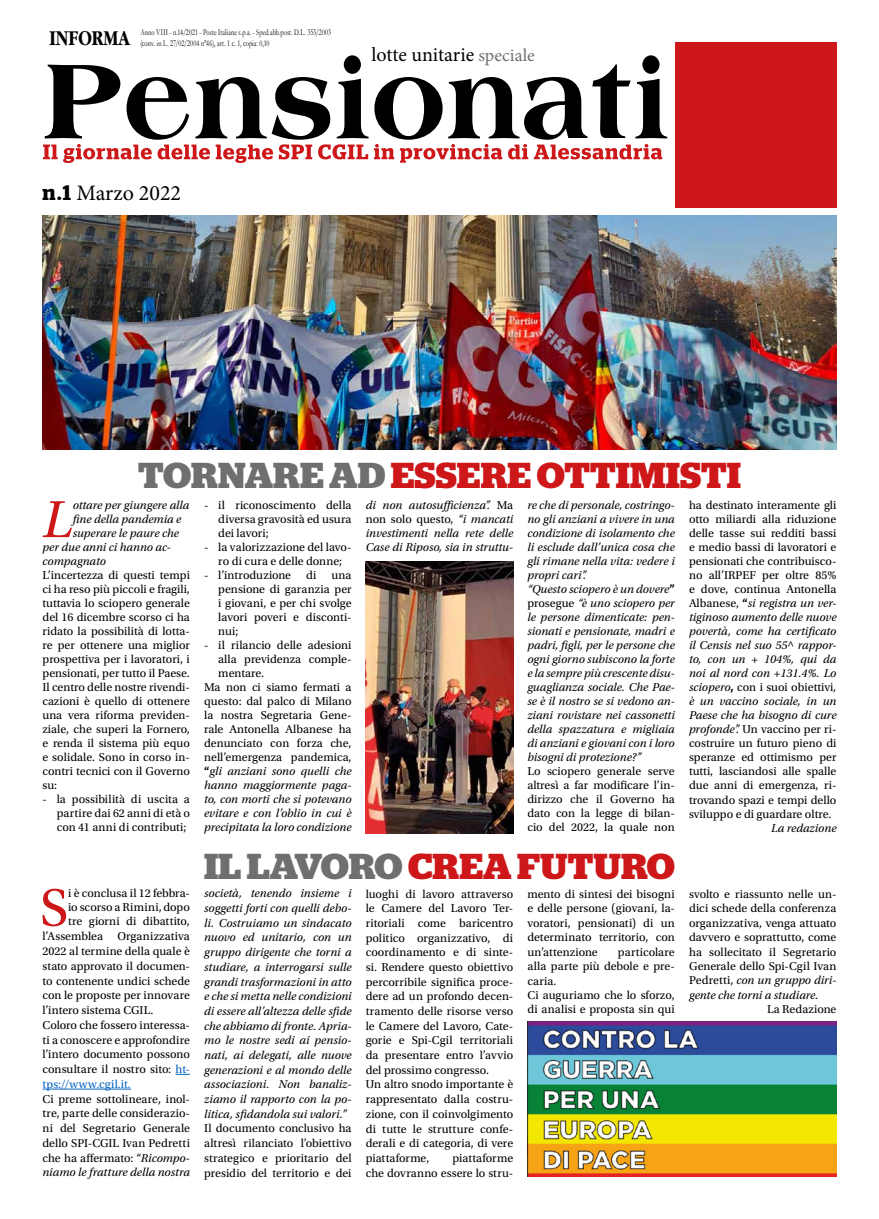
<style>
.page{position:relative;width:879px;height:1219px;background:#fff}
.page>*{position:absolute;margin:0;border:0;box-sizing:border-box;transform-origin:0 0}
.t1{font:54.9px "Utopia Std";color:#cd1719}
.t2{font:italic 54.8px "Utopia Std";color:#cd1719}
.t3{font:700 36px "Stag";letter-spacing:.005em;color:#cd1719;scale:1.05 1}
.t4{font:22px "Minion Pro";color:#000}
.t5{font:700 22px "Garamond";color:#000;scale:.8 1}
.t6{font:20px "Minion Pro";color:#000}
.t7{font:12px/14px "Utopia Std";color:#000;text-align:justify}
.t8{font:italic 12px/14px "Utopia Std";color:#000;text-align:justify}
.t9{font:12px "Utopia Std";letter-spacing:.025em;color:#0563c1}
.t10{font:9px/10.8px "Garamond";letter-spacing:.01em;color:#000;scale:.7 1}
.s1{font-size:18px;color:#706f6f}
.s2{font-family:"Stag";font-weight:600;font-size:21px}
.s3{color:#706f6f}
.s4{color:#0563c1}
.s5{font-style:italic}
.s6{font-weight:700;font-style:normal}
.s7{font-style:normal}
.s8{font-weight:700}
</style>
<div class="page">
<img style="left:366px;top:561px;width:147px;height:272px">
<svg style="left:176px;top:1074px;width:14px;height:1px"></svg>
<hr style="left:43px;top:1089px;width:88px;height:1px;background:#0563c1">
<div style="left:675px;top:43px;width:161px;height:165px;background:#cd1719"></div>
<svg style="left:45px;top:55px;width:622px;height:85px"></svg>
<svg style="left:43px;top:144px;width:619px;height:19px"></svg>
<img style="left:527px;top:1022px;width:309px;height:154px">
<img style="left:43px;top:215px;width:793px;height:234px">
<h3 class="t5" style="left:50px;top:27px;width:102px">INFORMA</h3>
<p class="t10" style="left:140px;top:27px;width:274px">Anno VIII - n.14/2021 - Poste Italiane s.p.a. - Sped.abb.post. D.L. 353/2003 (conv. in L. 27/02/2004 n°46), art. 1 c. 1, copia: 0,10</p>
<h3 class="t6" style="left:371px;top:42px;width:165px">lotte unitarie <span class="s1">speciale</span></h3>
<h3 class="t4" style="left:43px;top:178px;width:140px"><span class="s2">n.1</span> Marzo 2022</h3>
<h3 class="t3" style="left:138px;top:454px;width:576px"><span class="s3">TORNARE AD</span> ESSERE OTTIMISTI</h3>
<h2 class="t2" style="left:42px;top:489px;width:32px">L</h2>
<p class="t8" style="left:73px;top:498px;width:118px">ottare per giungere alla</p>
<p class="t8" style="left:73px;top:512px;width:110px">fine della pandemia e</p>
<p class="t8" style="left:73px;top:526px;width:108px">superare le paure che</p>
<p class="t8" style="left:43px;top:540px;width:130px">per due anni ci hanno ac-</p>
<p class="t8" style="left:43px;top:554px;width:65px">compagnato</p>
<p class="t7" style="left:43px;top:568px;width:149px">L’incertezza di questi tempi ci ha reso più piccoli e fragili, tuttavia lo sciopero generale del 16 dicembre scorso ci ha ridato la possibilità di lotta&shy;re per ottenere una miglior prospettiva per i lavoratori, i pensionati, per tutto il Paese.<br>Il centro delle nostre rivendi&shy;cazioni è quello di ottenere una vera riforma previden&shy;ziale, che superi la Fornero, e renda il sistema più equo e solidale. Sono in corso in&shy;contri tecnici con il Governo su:</p>
<p class="t7" style="left:57px;top:792px;width:135px;text-indent:-14px">- la possibilità di uscita a partire dai 62 anni di età o con 41 anni di contributi;</p>
<h1 class="t1" style="left:40px;top:878px;width:30px">S</h1>
<p class="t7" style="left:68px;top:887px;width:123px">i è conclusa il 12 febbra-</p>
<p class="t7" style="left:68px;top:901px;width:123px">io scorso a Rimini, dopo</p>
<p class="t7" style="left:68px;top:915px;width:123px">tre giorni di dibattito,</p>
<p class="t7" style="left:43px;top:929px;width:149px">l’Assemblea Organizzativa</p>
<p class="t7" style="left:43px;top:944px;width:149px">2022 al termine della quale è</p>
<p class="t7" style="left:43px;top:959px;width:149px">stato approvato il documen-</p>
<p class="t7" style="left:43px;top:974px;width:149px">to contenente undici schede</p>
<p class="t7" style="left:43px;top:989px;width:149px">con le proposte per innovare</p>
<p class="t7" style="left:43px;top:1003px;width:113px">l’intero sistema CGIL.</p>
<p class="t7" style="left:43px;top:1018px;width:149px">Coloro che fossero interessa-</p>
<p class="t7" style="left:43px;top:1033px;width:149px">ti a conoscere e approfondire</p>
<p class="t7" style="left:43px;top:1048px;width:149px">l’intero documento possono</p>
<p class="t7" style="left:43px;top:1062px;width:149px">consultare il nostro sito: <span class="s4">ht-</span></p>
<p class="t9" style="left:43px;top:1077px;width:90px">tps://www.cgil.it.</p>
<p class="t7" style="left:43px;top:1091px;width:149px;line-height:14.8px">Ci preme sottolineare, inol&shy;tre, parte delle considerazio&shy;ni del Segretario Generale dello SPI-CGIL Ivan Pedretti che ha affermato: “<span class="s5">Ricompo&shy;niamo le fratture della nostra</span></p>
<p class="t7" style="left:218px;top:498px;width:135px;text-indent:-14px">- il riconoscimento della diversa gravosità ed usura dei lavori;</p>
<p class="t7" style="left:204px;top:540px;width:149px;text-align:center">- la valorizzazione del lavo&shy;ro di cura e delle donne;</p>
<p class="t7" style="left:218px;top:568px;width:135px;text-indent:-14px">- l’introduzione di una pensione di garanzia per i giovani, e per chi svolge lavori poveri e disconti&shy;nui;</p>
<p class="t7" style="left:204px;top:639px;width:149px">- il rilancio delle adesioni</p>
<p class="t7" style="left:218px;top:653px;width:135px">alla previdenza comple-</p>
<p class="t7" style="left:218px;top:667px;width:47px">mentare.</p>
<p class="t7" style="left:204px;top:681px;width:149px">Ma non ci siamo fermati a</p>
<p class="t7" style="left:204px;top:695px;width:149px">questo: dal palco di Milano</p>
<p class="t7" style="left:204px;top:709px;width:149px">la nostra Segretaria Gene-</p>
<p class="t7" style="left:204px;top:723px;width:149px">rale Antonella Albanese ha</p>
<p class="t7" style="left:204px;top:737px;width:149px">denunciato con forza che,</p>
<p class="t7" style="left:204px;top:751px;width:149px">nell’emergenza pandemica,</p>
<p class="t8" style="left:204px;top:765px;width:149px"><span class="s6">“</span>gli anziani sono quelli che</p>
<p class="t8" style="left:204px;top:779px;width:149px">hanno maggiormente paga-</p>
<p class="t8" style="left:204px;top:793px;width:149px">to, con morti che si potevano</p>
<p class="t8" style="left:204px;top:807px;width:149px">evitare e con l’oblio in cui è</p>
<p class="t8" style="left:204px;top:821px;width:149px">precipitata la loro condizione</p>
<p class="t8" style="left:366px;top:499px;width:149px">di non autosufficienza”. <span class="s7">Ma non solo questo,</span> “i mancati investimenti nella rete delle Case di Riposo, sia in struttu-</p>
<p class="t8" style="left:527px;top:499px;width:149px;text-align:left">re che di personale, costringo&shy;no gli anziani a vivere in una condizione di isolamento che li esclude dall’unica cosa che gli rimane nella vita: vedere i propri cari”.<br>“Questo sciopero è un dovere<span class="s6">” </span><span class="s7">prosegue</span> “è uno sciopero per le persone dimenticate: pen&shy;sionati e pensionate, madri e padri, figli, per le persone che ogni giorno subiscono la forte e la sempre più crescente disu&shy;guaglianza sociale. Che Pae&shy;se è il nostro se si vedono an&shy;ziani rovistare nei cassonetti della spazzatura e migliaia di anziani e giovani con i loro bisogni di protezione?”</p>
<p class="t7" style="left:527px;top:765px;width:149px">Lo sciopero generale serve altresì a far modificare l’in&shy;dirizzo che il Governo ha dato con la legge di bilan&shy;cio del 2022, la quale non</p>
<h3 class="t3" style="left:204px;top:846px;width:450px"><span class="s3">IL LAVORO</span> CREA FUTURO</h3>
<p class="t8" style="left:204px;top:886px;width:149px;line-height:14.7px">società, tenendo insieme i soggetti forti con quelli debo&shy;li. Costruiamo un sindacato nuovo ed unitario, con un gruppo dirigente che torni a studiare, a interrogarsi sulle grandi trasformazioni in atto e che si metta nelle condizioni di essere all’altezza delle sfide che abbiamo di fronte. Apria&shy;mo le nostre sedi ai pensio&shy;nati, ai delegati, alle nuove generazioni e al mondo delle associazioni. Non banaliz&shy;ziamo il rapporto con la po&shy;litica, sfidandola sui valori.”</p>
<p class="t7" style="left:204px;top:1121px;width:149px;line-height:14.7px">Il documento conclusivo ha altresì rilanciato l’obiettivo strategico e prioritario del presidio del territorio e dei</p>
<p class="t7" style="left:366px;top:886px;width:149px;line-height:14.7px;text-align:left">luoghi di lavoro attraverso le Camere del Lavoro Ter&shy;ritoriali come baricentro politico organizzativo, di coordinamento e di sinte&shy;si. Rendere questo obiettivo percorribile significa proce&shy;dere ad un profondo decen&shy;tramento delle risorse verso le Camere del Lavoro, Cate&shy;gorie e Spi-Cgil territoriali da presentare entro l’avvio del prossimo congresso.<br>Un altro snodo importante è rappresentato dalla costru&shy;zione, con il coinvolgimento di tutte le strutture confe&shy;derali e di categoria, di vere piattaforme,</p>
<p class="t7" style="left:366px;top:1151px;width:149px;line-height:14.7px;text-align:right">piattaforme<br>che dovranno essere lo stru-</p>
<p class="t7" style="left:527px;top:887px;width:149px;line-height:14.5px">mento di sintesi dei bisogni e delle persone (giovani, la&shy;voratori, pensionati) di un determinato territorio, con un’attenzione</p>
<p class="t7" style="left:527px;top:945px;width:149px;line-height:14.5px;text-align:left;text-indent:91px">particolare alla parte più debole e pre&shy;caria.<br>Ci auguriamo che lo sforzo, di analisi e proposta sin qui</p>
<p class="t7" style="left:689px;top:499px;width:149px">ha destinato interamente gli otto miliardi alla riduzione delle tasse sui redditi bassi e medio bassi di lavoratori e pensionati che contribuisco&shy;no all’IRPEF per oltre 85% e dove, continua Antonella Albanese, <span class="s8">“</span><span class="s5">si registra un ver&shy;tiginoso aumento delle nuove povertà, come ha certificato il Censis nel suo 55^ rappor&shy;to, con un + 104%, qui da noi al nord con +131.4%. Lo sciopero</span><span class="s8">,</span> con i suoi obiettivi<span class="s5">, è un vaccino sociale, in un Paese che ha bisogno di cure profonde”.</span> Un vaccino per ri&shy;costruire un futuro pieno di speranze ed ottimismo per tutti, lasciandosi alle spalle due anni di emergenza, ri&shy;trovando spazi e tempi dello sviluppo e di guardare oltre.</p>
<p class="t8" style="left:771px;top:821px;width:67px">La redazione</p>
<p class="t7" style="left:689px;top:887px;width:149px">svolto e riassunto nelle un-</p>
<p class="t7" style="left:689px;top:901px;width:149px">dici schede della conferenza</p>
<p class="t7" style="left:689px;top:916px;width:149px">organizzativa, venga attuato</p>
<p class="t7" style="left:689px;top:930px;width:149px">davvero e soprattutto, come</p>
<p class="t7" style="left:689px;top:945px;width:149px">ha sollecitato il Segretario</p>
<p class="t7" style="left:689px;top:959px;width:149px">Generale dello Spi-Cgil Ivan</p>
<p class="t8" style="left:689px;top:974px;width:149px"><span class="s7">Pedretti,</span> con un gruppo diri-</p>
<p class="t8" style="left:689px;top:988px;width:131px">gente che torni a studiare<span class="s7">.</span></p>
<p class="t7" style="left:767px;top:1003px;width:71px">La Redazione</p>
</div>
